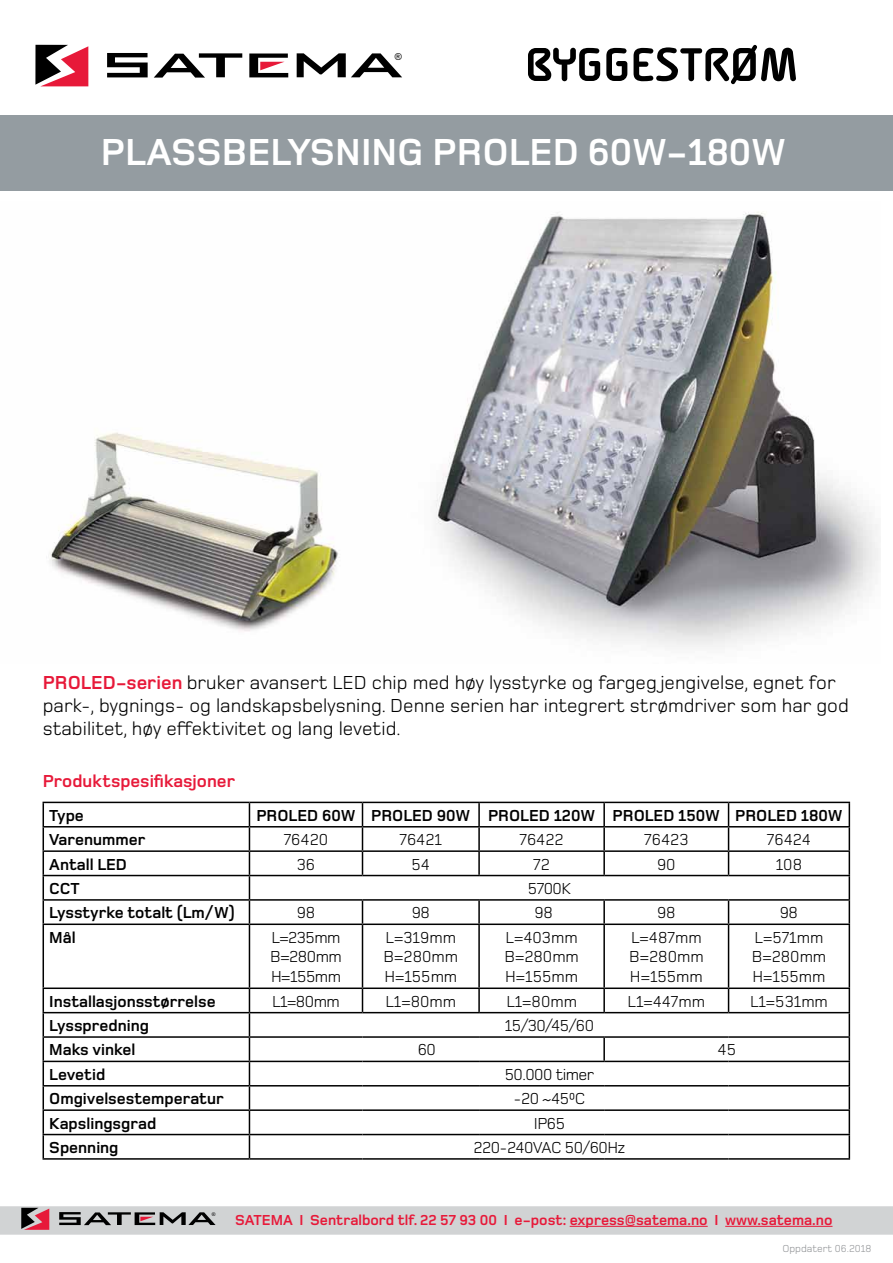
<style>
.page{position:relative;width:893px;height:1263px;background:#fff}
.page>*{position:absolute;margin:0;border:0;box-sizing:border-box;transform-origin:0 0}
.t1{font:700 51px "Alega";color:#000}
.t2{font:700 39px "Foundry Monoline";color:#fff}
.t3{font:19.5px/23.4px "Foundry Monoline";color:#000}
.t4{font:700 18px "Foundry Monoline";color:#e71939}
.t5{font:16.5px/19.8px "Foundry Monoline";color:#000}
.t6{font:700 16.5px "Foundry Monoline";color:#000}
.t7{font:16.5px "Foundry Monoline";letter-spacing:-.03em;color:#000}
.t8{font:700 15px "Foundry Monoline";color:#e71939}
.t9{font:10.5px "Foundry Monoline";color:#939598}
.t10{font:9.6px "Arial";color:#000}
.t11{font:5.1px "Arial";color:#000}
.s1{font-weight:700;color:#e71939}
</style>
<div class="page">
<svg style="left:35px;top:45px;width:53px;height:41px"></svg>
<svg style="left:107px;top:53px;width:41px;height:24px"></svg>
<svg style="left:154px;top:53px;width:88px;height:25px"></svg>
<svg style="left:297px;top:53px;width:105px;height:24px"></svg>
<svg style="left:249px;top:54px;width:39px;height:23px"></svg>
<svg style="left:0;top:1206px;width:893px;height:29px;background:#c9c8ca"></svg>
<hr style="left:570px;top:1226px;width:138px;height:1px;background:#e71939">
<hr style="left:725px;top:1226px;width:107px;height:1px;background:#e71939">
<div style="left:0;top:115px;width:893px;height:76px;background:#949ca1"></div>
<svg style="left:44px;top:925px;width:805px;height:209px"></svg>
<hr style="left:43px;top:802px;width:206px;height:1px;background:#000">
<hr style="left:249px;top:802px;width:113px;height:1px;background:#000">
<hr style="left:362px;top:802px;width:117px;height:1px;background:#000">
<hr style="left:479px;top:802px;width:125px;height:1px;background:#000">
<hr style="left:604px;top:802px;width:125px;height:1px;background:#000">
<hr style="left:729px;top:802px;width:121px;height:1px;background:#000">
<svg style="left:43px;top:803px;width:807px;height:120px"></svg>
<hr style="left:43px;top:923px;width:206px;height:2px;background:#000">
<hr style="left:43px;top:925px;width:1px;height:62px;background:#000">
<hr style="left:249px;top:923px;width:113px;height:2px;background:#000">
<hr style="left:249px;top:925px;width:1px;height:62px;background:#000">
<hr style="left:362px;top:923px;width:117px;height:2px;background:#000">
<hr style="left:362px;top:925px;width:1px;height:62px;background:#000">
<hr style="left:479px;top:923px;width:125px;height:2px;background:#000">
<hr style="left:478px;top:925px;width:2px;height:62px;background:#000">
<hr style="left:604px;top:923px;width:125px;height:2px;background:#000">
<hr style="left:603px;top:925px;width:2px;height:62px;background:#000">
<hr style="left:729px;top:923px;width:121px;height:2px;background:#000">
<hr style="left:728px;top:925px;width:1px;height:62px;background:#000">
<hr style="left:849px;top:925px;width:1px;height:62px;background:#000">
<hr style="left:43px;top:987px;width:206px;height:2px;background:#000">
<hr style="left:249px;top:987px;width:113px;height:2px;background:#000">
<hr style="left:362px;top:987px;width:117px;height:2px;background:#000">
<svg style="left:362px;top:989px;width:1px;height:23px"></svg>
<hr style="left:479px;top:987px;width:125px;height:2px;background:#000">
<hr style="left:478px;top:989px;width:2px;height:23px;background:#000">
<hr style="left:604px;top:987px;width:125px;height:2px;background:#000">
<hr style="left:603px;top:989px;width:2px;height:23px;background:#000">
<hr style="left:729px;top:987px;width:121px;height:2px;background:#000">
<svg style="left:728px;top:989px;width:1px;height:23px"></svg>
<hr style="left:43px;top:1012px;width:206px;height:1px;background:#000">
<hr style="left:249px;top:1012px;width:113px;height:1px;background:#000">
<hr style="left:362px;top:1012px;width:117px;height:1px;background:#000">
<hr style="left:479px;top:1012px;width:125px;height:1px;background:#000">
<hr style="left:604px;top:1012px;width:125px;height:1px;background:#000">
<hr style="left:729px;top:1012px;width:121px;height:1px;background:#000">
<hr style="left:43px;top:1036px;width:206px;height:2px;background:#000">
<hr style="left:249px;top:1036px;width:113px;height:2px;background:#000">
<hr style="left:362px;top:1036px;width:117px;height:2px;background:#000">
<hr style="left:479px;top:1036px;width:125px;height:2px;background:#000">
<hr style="left:604px;top:1036px;width:125px;height:2px;background:#000">
<hr style="left:603px;top:1038px;width:2px;height:23px;background:#000">
<hr style="left:729px;top:1036px;width:121px;height:2px;background:#000">
<hr style="left:43px;top:1061px;width:206px;height:1px;background:#000">
<hr style="left:249px;top:1061px;width:113px;height:1px;background:#000">
<hr style="left:362px;top:1061px;width:117px;height:1px;background:#000">
<hr style="left:479px;top:1061px;width:125px;height:1px;background:#000">
<hr style="left:604px;top:1061px;width:125px;height:1px;background:#000">
<hr style="left:729px;top:1061px;width:121px;height:1px;background:#000">
<hr style="left:43px;top:1085px;width:206px;height:1px;background:#000">
<hr style="left:249px;top:1085px;width:113px;height:1px;background:#000">
<hr style="left:362px;top:1085px;width:117px;height:1px;background:#000">
<hr style="left:479px;top:1085px;width:125px;height:1px;background:#000">
<hr style="left:604px;top:1085px;width:125px;height:1px;background:#000">
<hr style="left:729px;top:1085px;width:121px;height:1px;background:#000">
<hr style="left:43px;top:1109px;width:206px;height:2px;background:#000">
<hr style="left:249px;top:1109px;width:113px;height:2px;background:#000">
<hr style="left:362px;top:1109px;width:117px;height:2px;background:#000">
<hr style="left:479px;top:1109px;width:125px;height:2px;background:#000">
<hr style="left:604px;top:1109px;width:125px;height:2px;background:#000">
<hr style="left:729px;top:1109px;width:121px;height:2px;background:#000">
<hr style="left:43px;top:1134px;width:206px;height:1px;background:#000">
<svg style="left:43px;top:989px;width:1px;height:169px"></svg>
<hr style="left:249px;top:1134px;width:113px;height:1px;background:#000">
<svg style="left:249px;top:989px;width:1px;height:169px"></svg>
<hr style="left:362px;top:1134px;width:117px;height:1px;background:#000">
<hr style="left:479px;top:1134px;width:125px;height:1px;background:#000">
<hr style="left:604px;top:1134px;width:125px;height:1px;background:#000">
<hr style="left:729px;top:1134px;width:121px;height:1px;background:#000">
<svg style="left:849px;top:989px;width:1px;height:169px"></svg>
<hr style="left:43px;top:1158px;width:206px;height:2px;background:#000">
<hr style="left:249px;top:1158px;width:113px;height:2px;background:#000">
<hr style="left:362px;top:1158px;width:117px;height:2px;background:#000">
<hr style="left:479px;top:1158px;width:125px;height:2px;background:#000">
<hr style="left:604px;top:1158px;width:125px;height:2px;background:#000">
<hr style="left:729px;top:1158px;width:121px;height:2px;background:#000">
<img style="left:50px;top:212px;width:830px;height:435px">
<p class="t10" style="left:395px;top:50px;width:9px">®</p>
<h1 class="t1" style="left:525px;top:38px;width:275px">BYGGESTRØM</h1>
<h2 class="t2" style="left:101px;top:131px;width:687px">PLASSbelysning proled 60W-180W</h2>
<p class="t3" style="left:43px;top:670px;width:808px"><span class="s1">PROLED-serien</span> bruker avansert LED chip med høy lysstyrke og fargeg jengivelse, egnet for park-, bygnings- og landskapsbelysning. Denne serien har integrert strømdriver som har god stabilitet, høy effektivitet og lang levetid.</p>
<p class="t4" style="left:43px;top:771px;width:194px">Produktspesifikasjoner</p>
<p class="t6" style="left:49px;top:806px;width:36px">Type</p>
<p class="t6" style="left:256px;top:806px;width:588px">PROLED 60W PROLED 90W PROLED 120W PROLED 150W PROLED 180W</p>
<p class="t6" style="left:49px;top:831px;width:98px">Varenummer</p>
<p class="t5" style="left:284px;top:830px;width:46px">76420</p>
<p class="t5" style="left:399px;top:830px;width:44px">76421</p>
<p class="t5" style="left:519px;top:830px;width:46px">76422</p>
<p class="t5" style="left:644px;top:830px;width:46px">76423</p>
<p class="t5" style="left:767px;top:830px;width:46px">76424</p>
<p class="t6" style="left:49px;top:855px;width:77px">Antall LED</p>
<p class="t5" style="left:297px;top:854px;width:20px">36</p>
<p class="t5" style="left:411px;top:854px;width:20px">54</p>
<p class="t5" style="left:533px;top:854px;width:18px">72</p>
<p class="t5" style="left:657px;top:854px;width:20px">90</p>
<p class="t5" style="left:776px;top:854px;width:28px">108</p>
<p class="t6" style="left:49px;top:880px;width:32px">CCT</p>
<p class="t5" style="left:528px;top:878px;width:45px">5700K</p>
<p class="t6" style="left:49px;top:904px;width:187px">Lysstyrke totalt (Lm/W)</p>
<p class="t5" style="left:297px;top:903px;width:20px">98</p>
<p class="t5" style="left:412px;top:903px;width:20px">98</p>
<p class="t5" style="left:535px;top:903px;width:20px">98</p>
<p class="t5" style="left:657px;top:903px;width:20px">98</p>
<p class="t5" style="left:780px;top:903px;width:20px">98</p>
<p class="t6" style="left:49px;top:928px;width:28px">Mål</p>
<p class="t5" style="left:270px;top:927px;width:73px;text-align:justify">L=235mm B=280mm H=155mm</p>
<p class="t5" style="left:383px;top:927px;width:76px">L=319mm<br>B=280mm<br>H=155mm</p>
<p class="t5" style="left:504px;top:927px;width:76px;text-align:justify">L=403mm B=280mm H=155mm</p>
<p class="t5" style="left:629px;top:927px;width:76px">L=487mm<br>B=280mm<br>H=155mm</p>
<p class="t5" style="left:752px;top:927px;width:76px">L=571mm<br>B=280mm<br>H=155mm</p>
<p class="t6" style="left:49px;top:992px;width:168px">Installasjonsstørrelse</p>
<p class="t5" style="left:272px;top:991px;width:69px">L1=80mm</p>
<p class="t5" style="left:385px;top:991px;width:72px">L1=80mm</p>
<p class="t5" style="left:506px;top:991px;width:72px">L1=80mm</p>
<p class="t5" style="left:628px;top:991px;width:79px">L1=447mm</p>
<p class="t5" style="left:750px;top:991px;width:79px">L1=531mm</p>
<p class="t6" style="left:49px;top:1017px;width:101px">Lysspredning</p>
<p class="t5" style="left:505px;top:1015px;width:91px">15/30/45/60</p>
<p class="t6" style="left:49px;top:1041px;width:88px">Maks vinkel</p>
<p class="t5" style="left:418px;top:1040px;width:20px">60</p>
<p class="t5" style="left:717px;top:1040px;width:20px">45</p>
<p class="t6" style="left:49px;top:1065px;width:58px">Levetid</p>
<p class="t7" style="left:505px;top:1065px;width:91px">50.000 timer</p>
<p class="t6" style="left:49px;top:1090px;width:176px">Omgivelsestemperatur</p>
<p class="t5" style="left:513px;top:1089px;width:73px">-20 ~45⁰C</p>
<p class="t6" style="left:49px;top:1114px;width:109px">Kapslingsgrad</p>
<p class="t5" style="left:534px;top:1113px;width:33px">IP65</p>
<p class="t6" style="left:49px;top:1139px;width:71px">Spenning</p>
<p class="t7" style="left:473px;top:1138px;width:154px">220-240VAC 50/60Hz</p>
<p class="t11" style="left:212px;top:1210px;width:5px">®</p>
<p class="t8" style="left:235px;top:1212px;width:599px">SATEMA I Sentralbord tlf. 22 57 93 00 I e-post: express@satema.no I www.satema.no</p>
<p class="t9" style="left:782px;top:1243px;width:91px">Oppdatert 06.2018</p>
</div>
